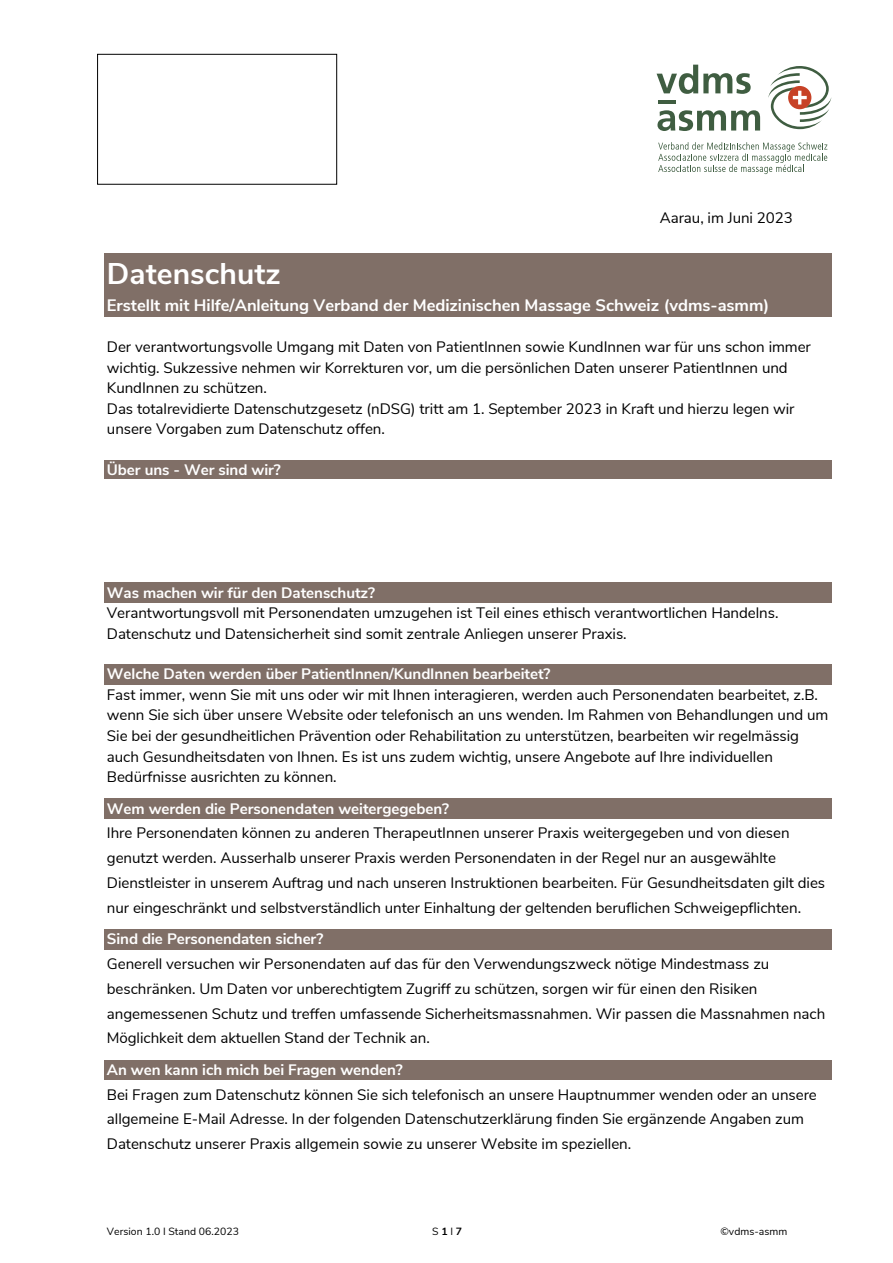
<style>
.page{position:relative;width:893px;height:1263px;background:#fff}
.page>*{position:absolute;margin:0;border:0;box-sizing:border-box;transform-origin:0 0}
.t1{font:700 29.85px "Nunito Sans";color:#fff}
.t2{font:700 16.5px "Nunito Sans";color:#fff}
.t3{font:15.15px/20.5px "Nunito Sans";letter-spacing:-.005em;color:#000}
.t4{font:700 15.15px "Nunito Sans";letter-spacing:-.005em;color:#fff}
.t5{font:10.5px "Nunito Sans";letter-spacing:.005em;color:#000}
.s1{font-weight:700}
</style>
<div class="page">
<div style="left:105px;top:253px;width:727px;height:41px;background:#806f67"></div>
<div style="left:105px;top:294px;width:727px;height:22px;background:#806f67"></div>
<div style="left:105px;top:460px;width:727px;height:20px;background:#806f67"></div>
<div style="left:105px;top:583px;width:727px;height:20px;background:#806f67"></div>
<div style="left:105px;top:665px;width:727px;height:20px;background:#806f67"></div>
<div style="left:105px;top:799px;width:727px;height:20px;background:#806f67"></div>
<div style="left:105px;top:929px;width:727px;height:21px;background:#806f67"></div>
<div style="left:105px;top:1060px;width:727px;height:20px;background:#806f67"></div>
<svg style="left:768px;top:66px;width:63px;height:63px"></svg>
<svg style="left:657px;top:65px;width:94px;height:29px"></svg>
<svg style="left:657px;top:110px;width:103px;height:21px"></svg>
<hr style="left:658px;top:100px;width:18px;height:4px;background:#3f5d41">
<svg style="left:658px;top:142px;width:169px;height:32px"></svg>
<div style="left:97px;top:54px;width:240px;height:131px;border:1px solid #000"></div>
<div style="left:98px;top:479px;width:741px;height:38px;background:#fff"></div>
<p class="t3" style="left:660px;top:207px;width:135px">Aarau, im Juni 2023</p>
<h1 class="t1" style="left:107px;top:251px;width:175px">Datenschutz</h1>
<p class="t2" style="left:107px;top:293px;width:664px">Erstellt mit Hilfe/Anleitung Verband der Medizinischen Massage Schweiz (vdms-asmm)</p>
<p class="t3" style="left:107px;top:336px;width:705px">Der verantwortungsvolle Umgang mit Daten von PatientInnen sowie KundInnen war für uns schon immer wichtig. Sukzessive nehmen wir Korrekturen vor, um die persönlichen Daten unserer PatientInnen und KundInnen zu schützen.<br>Das totalrevidierte Datenschutzgesetz (nDSG) tritt am 1. September 2023 in Kraft und hierzu legen wir unsere Vorgaben zum Datenschutz offen.</p>
<p class="t4" style="left:107px;top:459px;width:175px">Über uns - Wer sind wir?</p>
<p class="t4" style="left:107px;top:581px;width:270px">Was machen wir für den Datenschutz?</p>
<p class="t3" style="left:107px;top:602px;width:673px">Verantwortungsvoll mit Personendaten umzugehen ist Teil eines ethisch verantwortlichen Handelns.<br>Datenschutz und Datensicherheit sind somit zentrale Anliegen unserer Praxis.</p>
<p class="t4" style="left:107px;top:663px;width:445px">Welche Daten werden über PatientInnen/KundInnen bearbeitet?</p>
<p class="t3" style="left:107px;top:683px;width:723px">Fast immer, wenn Sie mit uns oder wir mit Ihnen interagieren, werden auch Personendaten bearbeitet, z.B. wenn Sie sich über unsere Website oder telefonisch an uns wenden. Im Rahmen von Behandlungen und um Sie bei der gesundheitlichen Prävention oder Rehabilitation zu unterstützen, bearbeiten wir regelmässig auch Gesundheitsdaten von Ihnen. Es ist uns zudem wichtig, unsere Angebote auf Ihre individuellen Bedürfnisse ausrichten zu können.</p>
<p class="t4" style="left:107px;top:797px;width:344px">Wem werden die Personendaten weitergegeben?</p>
<p class="t3" style="left:107px;top:819px;width:720px;line-height:24.9px">Ihre Personendaten können zu anderen TherapeutInnen unserer Praxis weitergegeben und von diesen genutzt werden. Ausserhalb unserer Praxis werden Personendaten in der Regel nur an ausgewählte Dienstleister in unserem Auftrag und nach unseren Instruktionen bearbeiten. Für Gesundheitsdaten gilt dies nur eingeschränkt und selbstverständlich unter Einhaltung der geltenden beruflichen Schweigepflichten.</p>
<p class="t4" style="left:107px;top:928px;width:218px">Sind die Personendaten sicher?</p>
<p class="t3" style="left:107px;top:951px;width:720px;line-height:24.8px">Generell versuchen wir Personendaten auf das für den Verwendungszweck nötige Mindestmass zu beschränken. Um Daten vor unberechtigtem Zugriff zu schützen, sorgen wir für einen den Risiken angemessenen Schutz und treffen umfassende Sicherheitsmassnahmen. Wir passen die Massnahmen nach Möglichkeit dem aktuellen Stand der Technik an.</p>
<p class="t4" style="left:107px;top:1059px;width:297px">An wen kann ich mich bei Fragen wenden?</p>
<p class="t3" style="left:107px;top:1081px;width:711px;line-height:24.6px">Bei Fragen zum Datenschutz können Sie sich telefonisch an unsere Hauptnummer wenden oder an unsere allgemeine E-Mail Adresse. In der folgenden Datenschutzerklärung finden Sie ergänzende Angaben zum<br>Datenschutz unserer Praxis allgemein sowie zu unserer Website im speziellen.</p>
<p class="t5" style="left:107px;top:1223px;width:134px">Version 1.0 I Stand 06.2023</p>
<p class="t5" style="left:432px;top:1223px;width:31px">S <span class="s1">1</span> I <span class="s1">7</span></p>
<p class="t5" style="left:720px;top:1223px;width:68px">©vdms-asmm</p>
</div>
